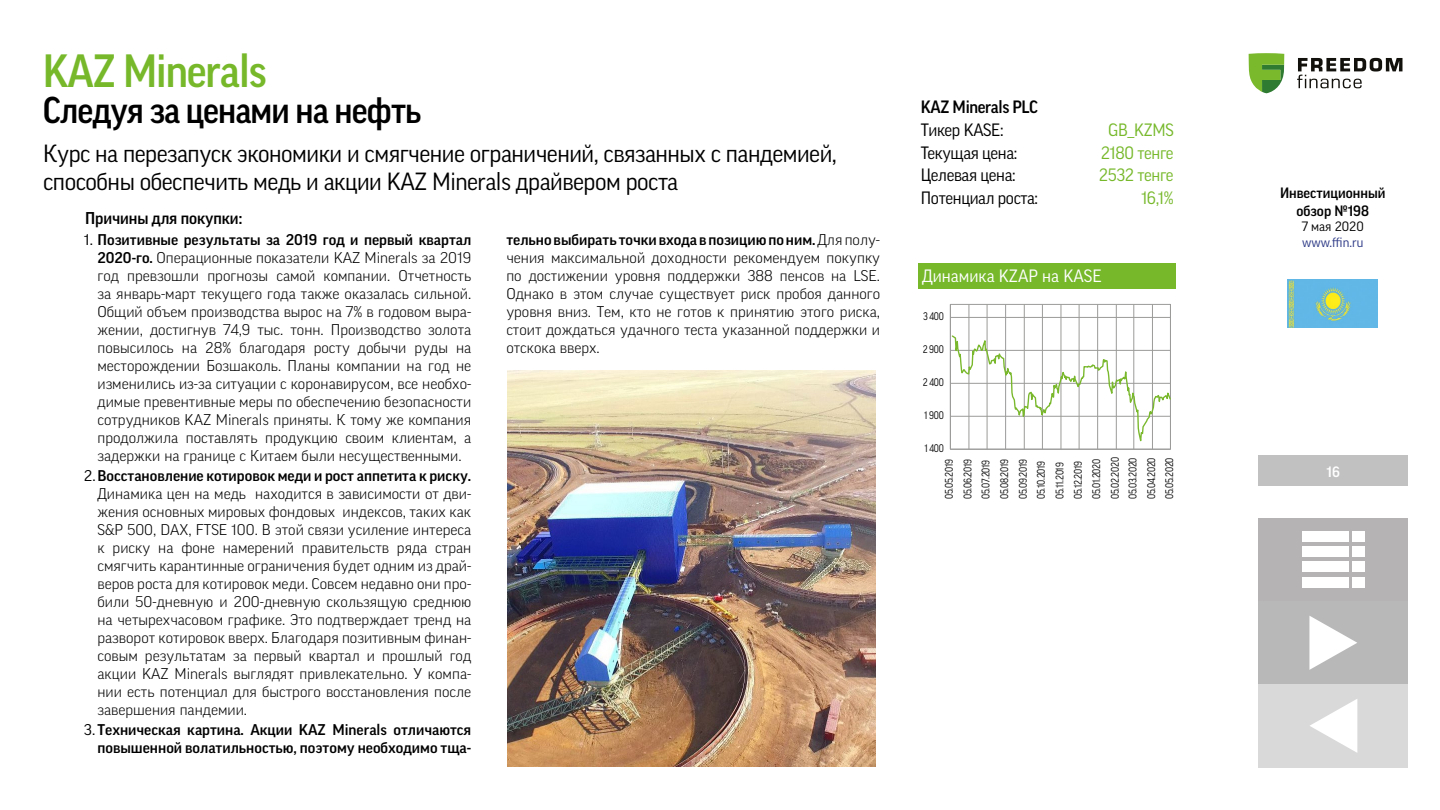
<style>
.page{position:relative;width:1440px;height:810px;background:#fff}
.page>*{position:absolute;margin:0;border:0;box-sizing:border-box;transform-origin:0 0}
.t1{font:500 45px "Good Pro";letter-spacing:-.025em;color:#76b82a;scale:.96 1}
.t2{font:500 36px "Good Pro";letter-spacing:-.025em;color:#000;scale:.96 1}
.t3{font:24px/28.8px "Good Pro";letter-spacing:-.02em;color:#000}
.t4{font:17.25px "Good Pro";letter-spacing:-.02em;color:#000}
.t5{font:17.25px "Good Pro";letter-spacing:-.02em;color:#76b82a}
.t6{font:17.25px "Good Pro";color:#fff}
.t7{font:500 17.25px "Good Pro";letter-spacing:-.02em;color:#000}
.t8{font:500 16.5px "Good Pro";letter-spacing:-.005em;color:#000}
.t9{font:300 15px/18px "Good Pro";color:#000;text-align:justify;scale:1.04 1}
.t10{font:500 15px/18px "Good Pro";color:#000;text-align:right;scale:1.04 1}
.t11{font:500 14.48px/17.4px "Good Pro";color:#000;text-align:center}
.t12{font:500 14.48px "Good Pro";color:#fff}
.t13{font:13.05px "Good Pro";color:#283583}
.t14{font:13.05px "Good Pro";color:#000}
.t15{font:10.57px/18.5px "Good Pro";letter-spacing:-.025em;color:#000;scale:.85 1}
.s1{font-weight:400}
.s2{font-weight:500}
</style>
<div class="page">
<div style="left:1258px;top:456px;width:150px;height:30px;background:#c1c1c1"></div>
<svg style="left:1249px;top:53px;width:35px;height:40px"></svg>
<svg style="left:1297px;top:58px;width:105px;height:30px"></svg>
<div style="left:1259px;top:518px;width:149px;height:83px;background:#b5b3b3"></div>
<div style="left:1302px;top:531px;width:46px;height:11px;background:#fff"></div>
<div style="left:1352px;top:531px;width:13px;height:11px;background:#fff"></div>
<div style="left:1302px;top:547px;width:46px;height:10px;background:#fff"></div>
<div style="left:1352px;top:547px;width:13px;height:10px;background:#fff"></div>
<div style="left:1302px;top:562px;width:46px;height:10px;background:#fff"></div>
<div style="left:1352px;top:562px;width:13px;height:10px;background:#fff"></div>
<div style="left:1302px;top:577px;width:46px;height:11px;background:#fff"></div>
<div style="left:1352px;top:577px;width:13px;height:11px;background:#fff"></div>
<img style="left:1287px;top:279px;width:91px;height:49px">
<div style="left:918px;top:263px;width:258px;height:25px;background:#76b82a"></div>
<hr style="left:950px;top:317px;width:220px;height:1px;background:#9b9b9a">
<hr style="left:1152px;top:304px;width:1px;height:145px;background:#9b9b9a">
<hr style="left:1133px;top:304px;width:1px;height:145px;background:#9b9b9a">
<hr style="left:1116px;top:304px;width:1px;height:145px;background:#9b9b9a">
<hr style="left:1097px;top:304px;width:1px;height:145px;background:#9b9b9a">
<hr style="left:1079px;top:304px;width:1px;height:145px;background:#9b9b9a">
<hr style="left:1061px;top:304px;width:1px;height:145px;background:#9b9b9a">
<hr style="left:1042px;top:304px;width:1px;height:145px;background:#9b9b9a">
<hr style="left:1024px;top:304px;width:1px;height:145px;background:#9b9b9a">
<hr style="left:1005px;top:304px;width:1px;height:145px;background:#9b9b9a">
<hr style="left:987px;top:304px;width:1px;height:145px;background:#9b9b9a">
<hr style="left:969px;top:304px;width:1px;height:145px;background:#9b9b9a">
<div style="left:950px;top:304px;width:221px;height:146px;border:1px solid #9b9b9a"></div>
<svg style="left:950px;top:327px;width:220px;height:123px"></svg>
<svg style="left:1259px;top:602px;width:148px;height:83px;background:#bfbfbf"></svg>
<svg style="left:1260px;top:685px;width:148px;height:82px;background:#ddd"></svg>
<img style="left:508px;top:370px;width:368px;height:396px">
<p class="t1" style="left:43px;top:45px;width:235px">KAZ Minerals</p>
<p class="t2" style="left:43px;top:89px;width:396px">Следуя за ценами на нефть</p>
<p class="t3" style="left:43px;top:138px;width:795px">Курс на перезапуск экономики и смягчение ограничений, связанных с пандемией, способны обеспечить медь и акции KAZ Minerals драйвером роста</p>
<p class="t8" style="left:85px;top:209px;width:159px">Причины для покупки:</p>
<p class="t9" style="left:97px;top:231px;width:361px;text-indent:-14px"><span class="s1">1.</span> <span class="s2">Позитивные результаты за 2019 год и первый квартал 2020-го.</span> Операционные показатели KAZ Minerals за 2019 год превзошли прогнозы самой компании. Отчетность за январь-март текущего года также оказалась сильной.<br>Общий объем производства вырос на 7% в годовом выра&shy;жении, достигнув 74,9 тыс. тонн. Производство золота повысилось на 28% благодаря росту добычи руды на месторождении Бозшаколь. Планы компании на год не изменились из-за ситуации с коронавирусом, все необхо&shy;димые превентивные меры по обеспечению безопасности сотрудников KAZ Minerals приняты. К тому же компания продолжила поставлять продукцию своим клиентам, а задержки на границе с Китаем были несущественными.</p>
<p class="t9" style="left:97px;top:467px;width:361px;text-indent:-14px"><span class="s1">2.</span><span class="s2">Восстановление котировок меди и рост аппетита к риску.<br></span>Динамика цен на медь находится в зависимости от дви&shy;жения основных мировых фондовых индексов, таких как S&amp;P 500, DAX, FTSE 100. В этой связи усиление интереса к риску на фоне намерений правительств ряда стран смягчить карантинные ограничения будет одним из драй&shy;веров роста для котировок меди. Совсем недавно они про&shy;били 50-дневную и 200-дневную скользящую среднюю на четырехчасовом графике. Это подтверждает тренд на разворот котировок вверх. Благодаря позитивным финан&shy;совым результатам за первый квартал и прошлый год акции KAZ Minerals выглядят привлекательно. У компа&shy;нии есть потенциал для быстрого восстановления после завершения пандемии.</p>
<p class="t10" style="left:84px;top:721px;width:374px"><span class="s1">3.</span> Техническая картина. Акции KAZ Minerals отличаются повышенной волатильностью, поэтому необходимо тща-</p>
<p class="t9" style="left:506px;top:231px;width:361px"><span class="s2">тельно выбирать точки входа в позицию по ним.</span> Для полу&shy;чения максимальной доходности рекомендуем покупку по достижении уровня поддержки 388 пенсов на LSE.<br>Однако в этом случае существует риск пробоя данного уровня вниз. Тем, кто не готов к принятию этого риска, стоит дождаться удачного теста указанной поддержки и отскока вверх.</p>
<p class="t7" style="left:921px;top:97px;width:119px">KAZ Minerals PLC</p>
<p class="t4" style="left:921px;top:120px;width:84px">Тикер KASE:</p>
<p class="t5" style="left:1108px;top:120px;width:67px">GB_KZMS</p>
<p class="t4" style="left:921px;top:143px;width:98px">Текущая цена:</p>
<p class="t5" style="left:1101px;top:143px;width:74px">2180 тенге</p>
<p class="t4" style="left:921px;top:165px;width:96px">Целевая цена:</p>
<p class="t5" style="left:1099px;top:165px;width:76px">2532 тенге</p>
<p class="t4" style="left:921px;top:188px;width:119px">Потенциал роста:</p>
<p class="t5" style="left:1141px;top:188px;width:34px">16,1%</p>
<p class="t6" style="left:922px;top:265px;width:181px">Динамика KZAP на KASE</p>
<p class="t15" style="left:923px;top:307px;width:26px">3 400</p>
<p class="t15" style="left:923px;top:340px;width:27px">2 900</p>
<p class="t15" style="left:923px;top:373px;width:26px">2 400</p>
<p class="t15" style="left:924px;top:406px;width:25px">1 900</p>
<p class="t15" style="left:924px;top:439px;width:25px">1 400</p>
<p class="t15" style="left:940px;top:499px;width:51px;rotate:-90deg">05.05.2019<br>05.06.2019<br>05.07.2019<br>05.08.2019<br>05.09.2019<br>05.10.2019<br>05.11.2019<br>05.12.2019<br>05.01.2020<br>05.02.2020</p>
<p class="t15" style="left:1123px;top:499px;width:51px;text-align:justify;rotate:-90deg">05.03.2020<br>05.04.2020<br>05.05.2020</p>
<p class="t11" style="left:1280px;top:185px;width:107px">Инвестиционный обзор №198</p>
<p class="t14" style="left:1302px;top:219px;width:63px">7 мая 2020</p>
<p class="t13" style="left:1302px;top:235px;width:63px">www.ffin.ru</p>
<p class="t12" style="left:1327px;top:463px;width:15px">16</p>
</div>
